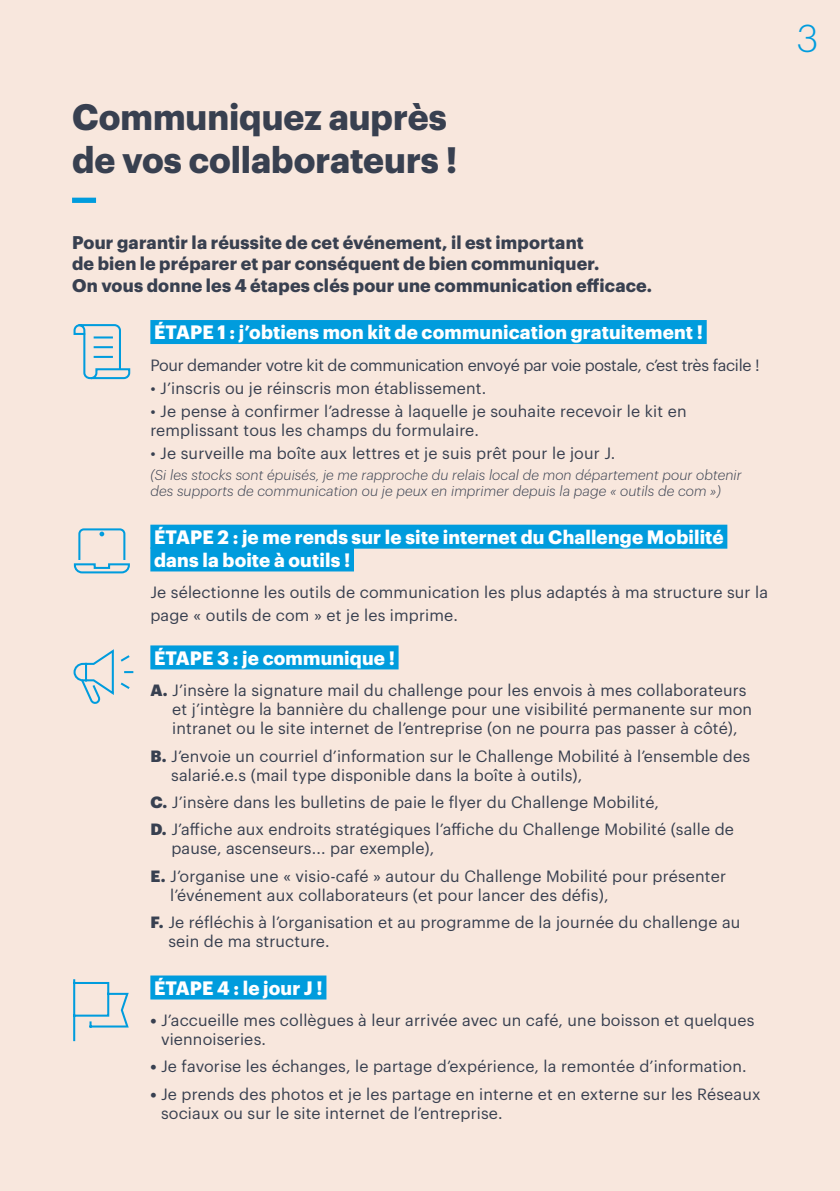
<style>
.page{position:relative;width:840px;height:1191px;background:#fff}
.page>*{position:absolute;margin:0;border:0;box-sizing:border-box;transform-origin:0 0}
.t1{font:300 38px "Graphik";color:#009cdd}
.t2{font:700 36px/43.2px "Graphik";color:#384050}
.t3{font:700 19px/22.8px "Graphik";letter-spacing:.01em;color:#fff}
.t4{font:700 18px/21.6px "Graphik";letter-spacing:.01em;color:#384050}
.t5{font:16px/19.2px "Graphik";letter-spacing:.01em;color:#384050}
.t6{font:16px "Graphik";letter-spacing:-.02em;color:#384050}
.t7{font:italic 300 14px/16.8px "Graphik";letter-spacing:.01em;color:#384050}
.s1{font-weight:900}
</style>
<div class="page">
<div style="left:0;top:0;width:839px;height:1191px;background:#f8e7dd"></div>
<div style="left:72px;top:198px;width:24px;height:5px;background:#009cdd"></div>
<div style="left:150px;top:320px;width:556px;height:24px;background:#009cdd"></div>
<svg style="left:73px;top:324px;width:58px;height:56px"></svg>
<svg style="left:73px;top:649px;width:61px;height:55px"></svg>
<div style="left:150px;top:645px;width:248px;height:24px;background:#009cdd"></div>
<svg style="left:73px;top:979px;width:56px;height:63px"></svg>
<div style="left:150px;top:975px;width:176px;height:24px;background:#009cdd"></div>
<div style="left:150px;top:524px;width:577px;height:24px;background:#009cdd"></div>
<div style="left:150px;top:547px;width:204px;height:24px;background:#009cdd"></div>
<svg style="left:73px;top:528px;width:57px;height:46px"></svg>
<h2 class="t2" style="left:72px;top:92px;width:386px">Communiquez auprès de vos collaborateurs !</h2>
<p class="t4" style="left:72px;top:229px;width:581px">Pour garantir la réussite de cet événement, il est important<br>de bien le préparer et par conséquent de bien communiquer.<br>On vous donne les 4 étapes clés pour une communication efficace.</p>
<p class="t3" style="left:154px;top:319px;width:550px">ÉTAPE 1 : j’obtiens mon kit de communication gratuitement !</p>
<p class="t6" style="left:150px;top:353px;width:610px">Pour demander votre kit de communication envoyé par voie postale, c’est très facile !</p>
<p class="t5" style="left:150px;top:377px;width:337px">• J’inscris ou je réinscris mon établissement.</p>
<p class="t5" style="left:150px;top:400px;width:537px">• Je pense à confirmer l’adresse à laquelle je souhaite recevoir le kit en remplissant tous les champs du formulaire.</p>
<p class="t5" style="left:150px;top:442px;width:466px">• Je surveille ma boîte aux lettres et je suis prêt pour le jour J.</p>
<p class="t7" style="left:150px;top:465px;width:592px">(Si les stocks sont épuisés, je me rapproche du relais local de mon département pour obtenir des supports de communication ou je peux en imprimer depuis la page « outils de com »)</p>
<p class="t3" style="left:154px;top:524px;width:571px">ÉTAPE 2 : je me rends sur le site internet du Challenge Mobilité dans la boite à outils !</p>
<p class="t5" style="left:150px;top:579px;width:618px;line-height:23px">Je sélectionne les outils de communication les plus adaptés à ma structure sur la page « outils de com » et je les imprime.</p>
<p class="t3" style="left:154px;top:645px;width:242px">ÉTAPE 3 : je communique !</p>
<p class="t5" style="left:172px;top:679px;width:581px;text-indent:-22px"><span class="s1">A.</span> J’insère la signature mail du challenge pour les envois à mes collaborateurs et j’intègre la bannière du challenge pour une visibilité permanente sur mon intranet ou le site internet de l’entreprise (on ne pourra pas passer à côté),</p>
<p class="t5" style="left:171px;top:745px;width:580px;text-indent:-21px"><span class="s1">B.</span> J’envoie un courriel d’information sur le Challenge Mobilité à l’ensemble des salarié.e.s (mail type disponible dans la boîte à outils),</p>
<p class="t5" style="left:150px;top:787px;width:585px;line-height:27.2px"><span class="s1">C.</span> J’insère dans les bulletins de paie le flyer du Challenge Mobilité,<br><span class="s1">D.</span> J’affiche aux endroits stratégiques l’affiche du Challenge Mobilité (salle de</p>
<p class="t5" style="left:150px;top:833px;width:577px;line-height:27.2px;text-indent:21px">pause, ascenseurs... par exemple),<br><span class="s1">E.</span> J’organise une « visio-café » autour du Challenge Mobilité pour présenter</p>
<p class="t5" style="left:150px;top:880px;width:591px;line-height:27.2px;text-indent:20px">l’événement aux collaborateurs (et pour lancer des défis),<br><span class="s1">F.</span> Je réfléchis à l’organisation et au programme de la journée du challenge au</p>
<p class="t5" style="left:168px;top:930px;width:163px">sein de ma structure.</p>
<p class="t3" style="left:154px;top:975px;width:170px">ÉTAPE 4 : le jour J !</p>
<p class="t5" style="left:161px;top:1009px;width:594px;text-indent:-11px"><span class="s1">•</span> J’accueille mes collègues à leur arrivée avec un café, une boisson et quelques viennoiseries.</p>
<p class="t5" style="left:150px;top:1055px;width:597px"><span class="s1">•</span> Je favorise les échanges, le partage d’expérience, la remontée d’information.</p>
<p class="t5" style="left:161px;top:1082px;width:600px;text-indent:-11px"><span class="s1">•</span> Je prends des photos et je les partage en interne et en externe sur les Réseaux sociaux ou sur le site internet de l’entreprise.</p>
<h1 class="t1" style="left:796px;top:10px;width:23px">3</h1>
</div>
